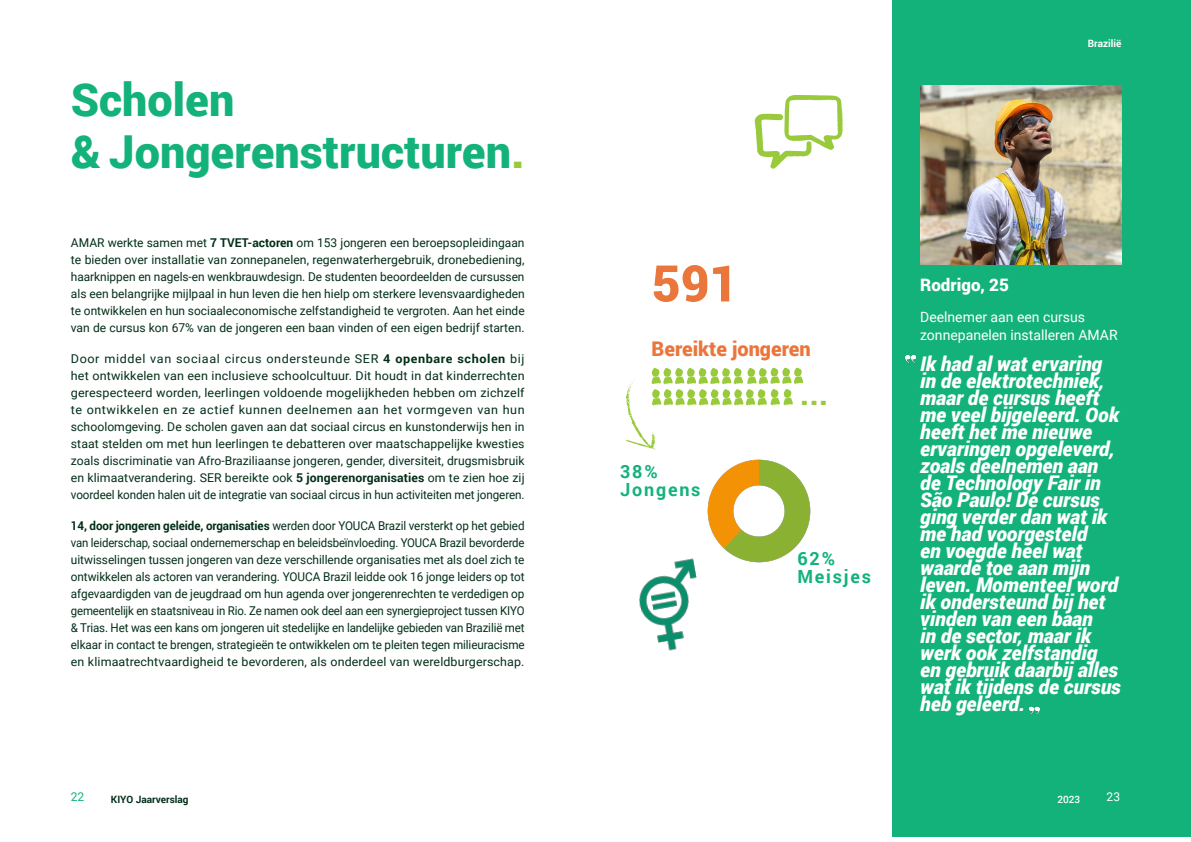
<style>
.page{position:relative;width:1191px;height:842px;background:#fff}
.page>*{position:absolute;margin:0;border:0;box-sizing:border-box;transform-origin:0 0}
.Infographic_numbers{font:900 50.5px "Roboto";color:#eb763c}
.t1{font:900 45.5px/52px "Roboto";color:#13b27b}
.Infographic_numbers-2{font:700 33.3px "Roboto";color:#99ca3b}
.Broodtekst_-_light{font:italic 900 20.2px/17px "Roboto";color:#fff}
.Infographic_numbers-3{font:900 20.2px "Roboto";color:#eb763c}
.TOC-_titel{font:700 18.2px/18px "Roboto";letter-spacing:.1em;color:#13b27b}
.Broodtekst_-_light-2{font:900 17.2px "Roboto";color:#fff}
.Broodtekst_-_light-3{font:14.1px/18px "Roboto";color:#fff}
.Brood_tekst_-_full{font:12.1px/17px "Roboto";color:#022e18;text-align:justify;scale:.96 1}
.Brood_tekst_-_full-2{font:12.1px/17px "Roboto";color:#022e18;text-align:justify;scale:1.04 1}
.Brood_tekst_-_full-3{font:12.1px/17px "Roboto";color:#022e18;text-align:justify}
.t2{font:12.1px "Roboto";color:#13b27b}
.t3{font:12.1px "Roboto";color:#fff}
.t4{font:700 10.1px "Roboto";color:#022e18}
.t5{font:700 10.1px "Roboto";color:#fff}
.t6{font:500 10.1px "Roboto";color:#fff}
.s1{color:#99ca3b}
.s2{font-weight:700}
</style>
<div class="page">
<div style="left:892px;top:0;width:299px;height:837px;background:#13b27b"></div>
<img style="left:1028px;top:706px;width:12px;height:9px">
<img style="left:905px;top:354px;width:12px;height:10px">
<img style="left:920px;top:85px;width:201px;height:180px">
<svg style="left:625px;top:368px;width:178px;height:82px"></svg>
<img style="left:707px;top:459px;width:104px;height:104px">
<svg style="left:755px;top:95px;width:88px;height:74px"></svg>
<img style="left:639px;top:532px;width:106px;height:119px">
<h2 class="t1" style="left:71px;top:72px;width:455px">Scholen<br>&amp; Jongerenstructuren<span class="s1">.</span></h2>
<p class="Brood_tekst_-_full-3" style="left:71px;top:233px;width:455px">AMAR werkte samen met <span class="s2">7 TVET-actoren</span> om 153 jongeren een beroepsopleidingaan te bieden over installatie van zonnepanelen, regenwaterhergebruik, dronebediening, haarknippen en nagels-en wenkbrauwdesign. De studenten beoordeelden de cursussen als een belangrijke mijlpaal in hun leven die hen hielp om sterkere levensvaardigheden te ontwikkelen en hun sociaaleconomische zelfstandigheid te vergroten. Aan het einde van de cursus kon 67% van de jongeren een baan vinden of een eigen bedrijf starten.</p>
<p class="Brood_tekst_-_full-2" style="left:71px;top:349px;width:438px">Door middel van sociaal circus ondersteunde SER <span class="s2">4 openbare scholen</span> bij het ontwikkelen van een inclusieve schoolcultuur. Dit houdt in dat kinderrechten gerespecteerd worden, leerlingen voldoende mogelijkheden hebben om zichzelf te ontwikkelen en ze actief kunnen deelnemen aan het vormgeven van hun schoolomgeving. De scholen gaven aan dat sociaal circus en kunstonderwijs hen in staat stelden om met hun leerlingen te debatteren over maatschappelijke kwesties zoals discriminatie van Afro-Braziliaanse jongeren, gender, diversiteit, drugsmisbruik en klimaatverandering. SER bereikte ook <span class="s2">5 jongerenorganisaties</span> om te zien hoe zij voordeel konden halen uit de integratie van sociaal circus in hun activiteiten met jongeren.</p>
<p class="Brood_tekst_-_full" style="left:71px;top:517px;width:474px"><span class="s2">14, door jongeren geleide, organisaties</span> werden door YOUCA Brazil versterkt op het gebied van leiderschap, sociaal ondernemerschap en beleidsbeïnvloeding. YOUCA Brazil bevorderde uitwisselingen tussen jongeren van deze verschillende organisaties met als doel zich te ontwikkelen als actoren van verandering. YOUCA Brazil leidde ook 16 jonge leiders op tot afgevaardigden van de jeugdraad om hun agenda over jongerenrechten te verdedigen op gemeentelijk en staatsniveau in Rio. Ze namen ook deel aan een synergieproject tussen KIYO &amp; Trias. Het was een kans om jongeren uit stedelijke en landelijke gebieden van Brazilië met elkaar in contact te brengen, strategieën te ontwikkelen om te pleiten tegen milieuracisme en klimaatrechtvaardigheid te bevorderen, als onderdeel van wereldburgerschap.</p>
<p class="t5" style="left:1087px;top:37px;width:35px">Brazilië</p>
<p class="Infographic_numbers" style="left:651px;top:248px;width:88px">591</p>
<p class="Infographic_numbers-3" style="left:651px;top:335px;width:161px">Bereikte jongeren</p>
<p class="TOC-_titel" style="left:620px;top:461px;width:82px">38%<br>Jongens</p>
<p class="Infographic_numbers-2" style="left:799px;top:370px;width:30px">...</p>
<p class="TOC-_titel" style="left:797px;top:548px;width:75px">62%<br>Meisjes</p>
<p class="Broodtekst_-_light-2" style="left:920px;top:273px;width:90px">Rodrigo, 25</p>
<p class="Broodtekst_-_light-3" style="left:920px;top:308px;width:199px">Deelnemer aan een cursus zonnepanelen installeren AMAR</p>
<p class="Broodtekst_-_light" style="left:920px;top:355px;width:202px">Ik had al wat ervaring in de elektrotechniek, maar de cursus heeft me veel bijgeleerd. Ook heeft het me nieuwe ervaringen opgeleverd, zoals deelnemen aan de Technology Fair in<br>São Paulo! De cursus ging verder dan wat ik me had voorgesteld<br>en voegde heel wat waarde toe aan mijn leven. Momenteel word ik ondersteund bij het vinden van een baan<br>in de sector, maar ik werk ook zelfstandig en gebruik daarbij alles wat ik tijdens de cursus heb geleerd.</p>
<p class="t2" style="left:71px;top:789px;width:15px">22</p>
<p class="t4" style="left:111px;top:792px;width:79px">KIYO Jaarverslag</p>
<p class="t6" style="left:1057px;top:792px;width:24px">2023</p>
<p class="t3" style="left:1106px;top:789px;width:15px">23</p>
</div>
